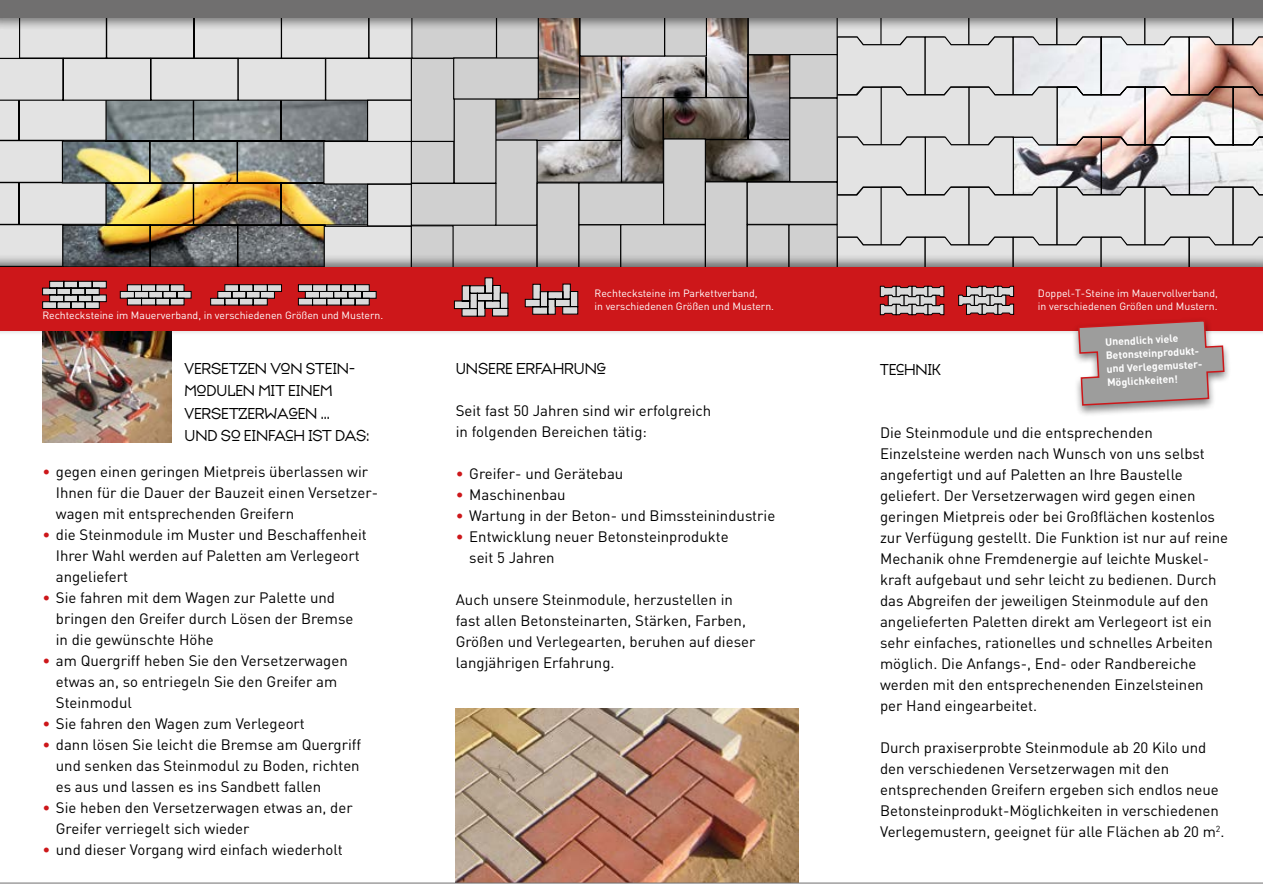
<style>
.page{position:relative;width:1263px;height:893px;background:#fff}
.page>*{position:absolute;margin:0;border:0;box-sizing:border-box;transform-origin:0 0}
.t1{font:16.5px/22.5px "Typeface Seven";color:#000}
.t2{font:15px/21px "DIN";color:#000}
.t3{font:10.5px/13.5px "DIN";color:#fff}
.t4{font:700 10.5px/13.5px "DIN";color:#fff}
.s1{color:#cd171a}
</style>
<div class="page">
<svg style="left:0;top:31px;width:411px;height:223px;background:#b7b4a9"></svg>
<svg style="left:496px;top:31px;width:293px;height:151px;background:#908a87"></svg>
<div style="left:579px;top:14px;width:86px;height:43px;background:#d0d0d0;border:1px solid #000"></div>
<svg style="left:664px;top:31px;width:43px;height:26px"></svg>
<div style="left:452px;top:224px;width:85px;height:45px;background:#d0d0d0;border:1px solid #000"></div>
<div style="left:495px;top:139px;width:42px;height:87px;background:#d0d0d0;border:1px solid #000"></div>
<div style="left:537px;top:182px;width:42px;height:87px;background:#d0d0d0;border:1px solid #000"></div>
<div style="left:578px;top:224px;width:43px;height:45px;background:#d0d0d0;border:1px solid #000"></div>
<div style="left:578px;top:182px;width:86px;height:43px;background:#d0d0d0;border:1px solid #000"></div>
<div style="left:620px;top:224px;width:86px;height:45px;background:#d0d0d0;border:1px solid #000"></div>
<div style="left:663px;top:138px;width:43px;height:87px;background:#d0d0d0;border:1px solid #000"></div>
<div style="left:705px;top:181px;width:43px;height:88px;background:#d0d0d0;border:1px solid #000"></div>
<div style="left:411px;top:141px;width:43px;height:43px;background:#d0d0d0;border:1px solid #000"></div>
<div style="left:411px;top:58px;width:44px;height:84px;background:#d0d0d0;border:1px solid #000"></div>
<div style="left:454px;top:98px;width:42px;height:86px;background:#d0d0d0;border:1px solid #000"></div>
<div style="left:411px;top:183px;width:85px;height:43px;background:#d0d0d0;border:1px solid #000"></div>
<div style="left:411px;top:225px;width:43px;height:44px;background:#d0d0d0;border:1px solid #000"></div>
<div style="left:748px;top:12px;width:90px;height:43px;background:#d0d0d0;border:1px solid #000"></div>
<div style="left:789px;top:54px;width:49px;height:44px;background:#d0d0d0;border:1px solid #000"></div>
<div style="left:789px;top:98px;width:49px;height:84px;background:#d0d0d0;border:1px solid #000"></div>
<div style="left:747px;top:182px;width:91px;height:43px;background:#d0d0d0;border:1px solid #000"></div>
<div style="left:747px;top:224px;width:42px;height:45px;background:#d0d0d0;border:1px solid #000"></div>
<div style="left:788px;top:224px;width:50px;height:45px;background:#d0d0d0;border:1px solid #000"></div>
<div style="left:411px;top:15px;width:86px;height:44px;background:#d0d0d0;border:1px solid #000"></div>
<svg style="left:496px;top:31px;width:43px;height:26px"></svg>
<div style="left:453px;top:57px;width:86px;height:43px;background:#d0d0d0;border:1px solid #000"></div>
<div style="left:0;top:0;width:1263px;height:31px;background:#000;opacity:.5"></div>
<div style="left:0;top:0;width:1263px;height:17px;background:#706f6f"></div>
<div style="left:0;top:254px;width:1263px;height:82px;background:#000;opacity:.5"></div>
<div style="left:0;top:267px;width:1263px;height:64px;background:#cd171a"></div>
<svg style="left:42px;top:281px;width:65px;height:28px;background:#958383"></svg>
<svg style="left:120px;top:284px;width:72px;height:21px;background:#a08889"></svg>
<svg style="left:210px;top:284px;width:72px;height:21px"></svg>
<svg style="left:298px;top:284px;width:79px;height:21px;background:#9f8f90"></svg>
<img style="left:42px;top:331px;width:130px;height:111px">
<img style="left:456px;top:708px;width:342px;height:175px">
<svg style="left:454px;top:277px;width:54px;height:40px"></svg>
<svg style="left:525px;top:284px;width:53px;height:31px"></svg>
<div style="left:1071px;top:318px;width:161px;height:99px;background:#000;opacity:.5"></div>
<svg style="left:792px;top:17px;width:471px;height:389px"></svg>
<hr style="left:0;top:883px;width:1263px;height:1px;background:#706f6f">
<p class="t3" style="left:42px;top:309px;width:342px">Rechtecksteine im Mauerverband, in verschiedenen Größen und Mustern.</p>
<p class="t1" style="left:184px;top:357px;width:187px">VERSETZEN VON STEIN-<br>MODULEN MIT EINEM<br>VERSETZERWAGEN ...<br>UND SO EINFACH IST DAS:</p>
<p class="t2" style="left:56px;top:461px;width:324px;text-indent:-14px"><span class="s1">•</span> gegen einen geringen Mietpreis überlassen wir<br>Ihnen für die Dauer der Bauzeit einen Versetzer&shy;wagen mit entsprechenden Greifern</p>
<p class="t2" style="left:56px;top:524px;width:313px;text-indent:-14px"><span class="s1">•</span> die Steinmodule im Muster und Beschaffenheit<br>Ihrer Wahl werden auf Paletten am Verlegeort angeliefert</p>
<p class="t2" style="left:56px;top:587px;width:299px;text-indent:-14px"><span class="s1">•</span> Sie fahren mit dem Wagen zur Palette und bringen den Greifer durch Lösen der Bremse in die gewünschte Höhe</p>
<p class="t2" style="left:56px;top:650px;width:293px;text-indent:-14px"><span class="s1">•</span> am Quergriff heben Sie den Versetzerwagen etwas an, so entriegeln Sie den Greifer am<br>Steinmodul</p>
<p class="t2" style="left:42px;top:713px;width:264px"><span class="s1">•</span> Sie fahren den Wagen zum Verlegeort</p>
<p class="t2" style="left:56px;top:734px;width:307px;text-align:justify;text-indent:-14px"><span class="s1">•</span> dann lösen Sie leicht die Bremse am Quergriff und senken das Steinmodul zu Boden, richten es aus und lassen es ins Sandbett fallen</p>
<p class="t2" style="left:56px;top:797px;width:298px;text-indent:-14px"><span class="s1">•</span> Sie heben den Versetzerwagen etwas an, der<br>Greifer verriegelt sich wieder</p>
<p class="t2" style="left:42px;top:839px;width:302px"><span class="s1">•</span> und dieser Vorgang wird einfach wiederholt</p>
<p class="t3" style="left:594px;top:286px;width:181px">Rechtecksteine im Parkettverband,<br>in verschiedenen Größen und Mustern.</p>
<p class="t3" style="left:1038px;top:286px;width:181px">Doppel-T-Steine im Mauervollverband, in verschiedenen Größen und Mustern.</p>
<p class="t4" style="left:1105px;top:335px;width:98px;rotate:-3deg">Unendlich viele<br>Betonsteinprodukt&shy;und Verlegemuster-<br>Möglichkeiten!</p>
<p class="t1" style="left:456px;top:357px;width:152px">UNSERE ERFAHRUNG</p>
<p class="t2" style="left:456px;top:399px;width:257px">Seit fast 50 Jahren sind wir erfolgreich in folgenden Bereichen tätig:</p>
<p class="t2" style="left:456px;top:462px;width:169px"><span class="s1">•</span> Greifer- und Gerätebau</p>
<p class="t2" style="left:456px;top:483px;width:111px"><span class="s1">•</span> Maschinenbau</p>
<p class="t2" style="left:456px;top:504px;width:321px"><span class="s1">•</span> Wartung in der Beton- und Bimssteinindustrie</p>
<p class="t2" style="left:469px;top:525px;width:261px;text-indent:-14px"><span class="s1">•</span> Entwicklung neuer Betonsteinprodukte seit 5 Jahren</p>
<p class="t2" style="left:456px;top:588px;width:301px">Auch unsere Steinmodule, herzustellen in fast allen Betonsteinarten, Stärken, Farben, Größen und Verlegearten, beruhen auf dieser langjährigen Erfahrung.</p>
<p class="t1" style="left:880px;top:358px;width:62px">TECHNIK</p>
<p class="t2" style="left:880px;top:422px;width:350px">Die Steinmodule und die entsprechenden Einzelsteine werden nach Wunsch von uns selbst angefertigt und auf Paletten an Ihre Baustelle geliefert. Der Versetzerwagen wird gegen einen geringen Mietpreis oder bei Großflächen kostenlos zur Verfügung gestellt. Die Funktion ist nur auf reine Mechanik ohne Fremdenergie auf leichte Muskel&shy;kraft aufgebaut und sehr leicht zu bedienen. Durch das Abgreifen der jeweiligen Steinmodule auf den angelieferten Paletten direkt am Verlegeort ist ein sehr einfaches, rationelles und schnelles Arbeiten möglich. Die Anfangs-, End- oder Randbereiche werden mit den entsprechenenden Einzelsteinen per Hand eingearbeitet.</p>
<p class="t2" style="left:880px;top:737px;width:346px">Durch praxiserprobte Steinmodule ab 20 Kilo und den verschiedenen Versetzerwagen mit den entsprechenden Greifern ergeben sich endlos neue Betonsteinprodukt-Möglichkeiten in verschiedenen Verlegemustern, geeignet für alle Flächen ab 20 m<sup>2</sup>.</p>
</div>
